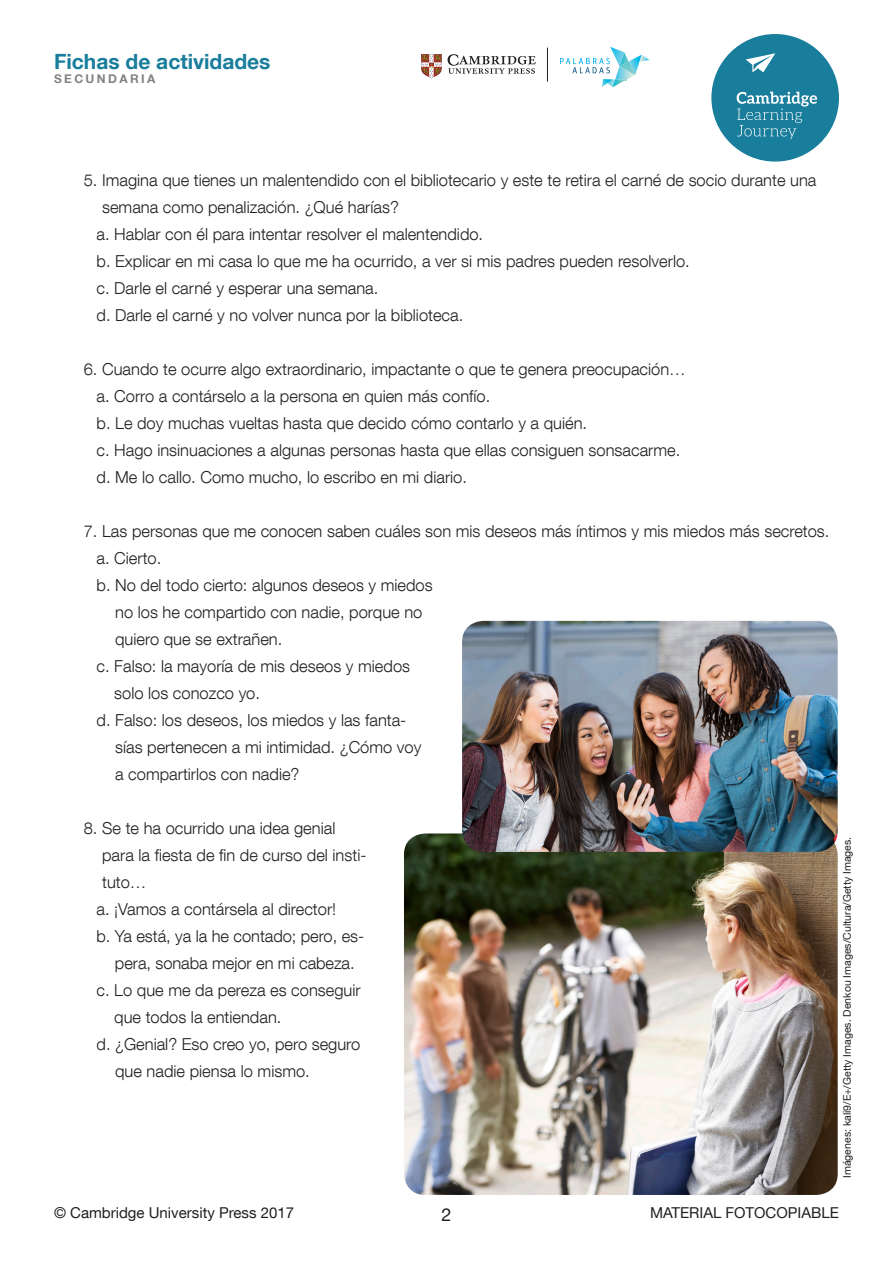
<style>
.page{position:relative;width:893px;height:1263px;background:#fff}
.page>*{position:absolute;margin:0;border:0;box-sizing:border-box;transform-origin:0 0}
.t1{font:700 21px "Helvetica Neue LT Com";color:#197d9c}
.t2{font:18px "Helvetica Neue LT Com";color:#231f20}
.t3{font:300 16.5px/27px "Helvetica Neue LT Com";color:#231f20}
.t4{font:15px "Helvetica Neue LT Com";color:#231f20}
.t5{font:700 12px "Helvetica Neue LT Com";letter-spacing:.2em;color:#808285}
.t6{font:10.5px "Helvetica Neue LT Com";color:#231f20}
</style>
<div class="page">
<div style="left:711px;top:34px;width:128px;height:128px;background:#197d9c;border-radius:50%"></div>
<svg style="left:737px;top:92px;width:80px;height:47px"></svg>
<svg style="left:746px;top:53px;width:29px;height:19px"></svg>
<hr style="left:547px;top:48px;width:1px;height:34px;background:#231f20">
<svg style="left:421px;top:54px;width:21px;height:24px"></svg>
<svg style="left:448px;top:54px;width:88px;height:20px"></svg>
<svg style="left:560px;top:47px;width:89px;height:40px"></svg>
<img style="left:612px;top:79px;width:14px;height:8px">
<img style="left:404px;top:833px;width:434px;height:362px">
<img style="left:462px;top:621px;width:376px;height:231px">
<p class="t1" style="left:54px;top:48px;width:218px">Fichas de actividades</p>
<p class="t5" style="left:54px;top:72px;width:103px">SECUNDARIA</p>
<p class="t3" style="left:102px;top:166px;width:716px;text-indent:-18px">5. Imagina que tienes un malentendido con el bibliotecario y este te retira el carné de socio durante una semana como penalización. ¿Qué harías?</p>
<p class="t3" style="left:97px;top:220px;width:388px">a. Hablar con él para intentar resolver el malentendido.</p>
<p class="t3" style="left:97px;top:247px;width:595px">b. Explicar en mi casa lo que me ha ocurrido, a ver si mis padres pueden resolverlo.</p>
<p class="t3" style="left:97px;top:274px;width:283px">c. Darle el carné y esperar una semana.</p>
<p class="t3" style="left:97px;top:301px;width:368px">d. Darle el carné y no volver nunca por la biblioteca.</p>
<p class="t3" style="left:84px;top:355px;width:603px">6. Cuando te ocurre algo extraordinario, impactante o que te genera preocupación…</p>
<p class="t3" style="left:97px;top:382px;width:395px">a. Corro a contárselo a la persona en quien más confío.</p>
<p class="t3" style="left:97px;top:409px;width:492px">b. Le doy muchas vueltas hasta que decido cómo contarlo y a quién.</p>
<p class="t3" style="left:97px;top:436px;width:585px">c. Hago insinuaciones a algunas personas hasta que ellas consiguen sonsacarme.</p>
<p class="t3" style="left:97px;top:463px;width:372px">d. Me lo callo. Como mucho, lo escribo en mi diario.</p>
<p class="t3" style="left:84px;top:517px;width:747px">7. Las personas que me conocen saben cuáles son mis deseos más íntimos y mis miedos más secretos.</p>
<p class="t3" style="left:97px;top:544px;width:66px">a. Cierto.</p>
<p class="t3" style="left:115px;top:571px;width:319px;text-indent:-19px">b. No del todo cierto: algunos deseos y miedos no los he compartido con nadie, porque no quiero que se extrañen.</p>
<p class="t3" style="left:114px;top:652px;width:297px;text-indent:-18px">c. Falso: la mayoría de mis deseos y miedos solo los conozco yo.</p>
<p class="t3" style="left:115px;top:706px;width:308px;text-indent:-19px">d. Falso: los deseos, los miedos y las fanta&shy;sías pertenecen a mi intimidad. ¿Cómo voy a compartirlos con nadie?</p>
<p class="t3" style="left:102px;top:814px;width:266px;text-indent:-18px">8. Se te ha ocurrido una idea genial para la fiesta de fin de curso del insti&shy;tuto…</p>
<p class="t3" style="left:97px;top:895px;width:241px">a. ¡Vamos a contársela al director!</p>
<p class="t3" style="left:97px;top:922px;width:269px;text-align:center">b. Ya está, ya la he contado; pero, es&shy;pera, sonaba mejor en mi cabeza.</p>
<p class="t3" style="left:114px;top:976px;width:248px;text-indent:-18px">c. Lo que me da pereza es conseguir que todos la entiendan.</p>
<p class="t3" style="left:115px;top:1030px;width:247px;text-indent:-19px">d. ¿Genial? Eso creo yo, pero seguro que nadie piensa lo mismo.</p>
<p class="t6" style="left:840px;top:1178px;width:343px;rotate:-90deg">Imágenes: kali9/E+/Getty Images. Denkou Images/Cultura/Getty Images.</p>
<p class="t4" style="left:54px;top:1204px;width:242px">© Cambridge University Press 2017</p>
<p class="t4" style="left:650px;top:1204px;width:190px">MATERIAL FOTOCOPIABLE</p>
<p class="t2" style="left:441px;top:1203px;width:12px">2</p>
</div>
